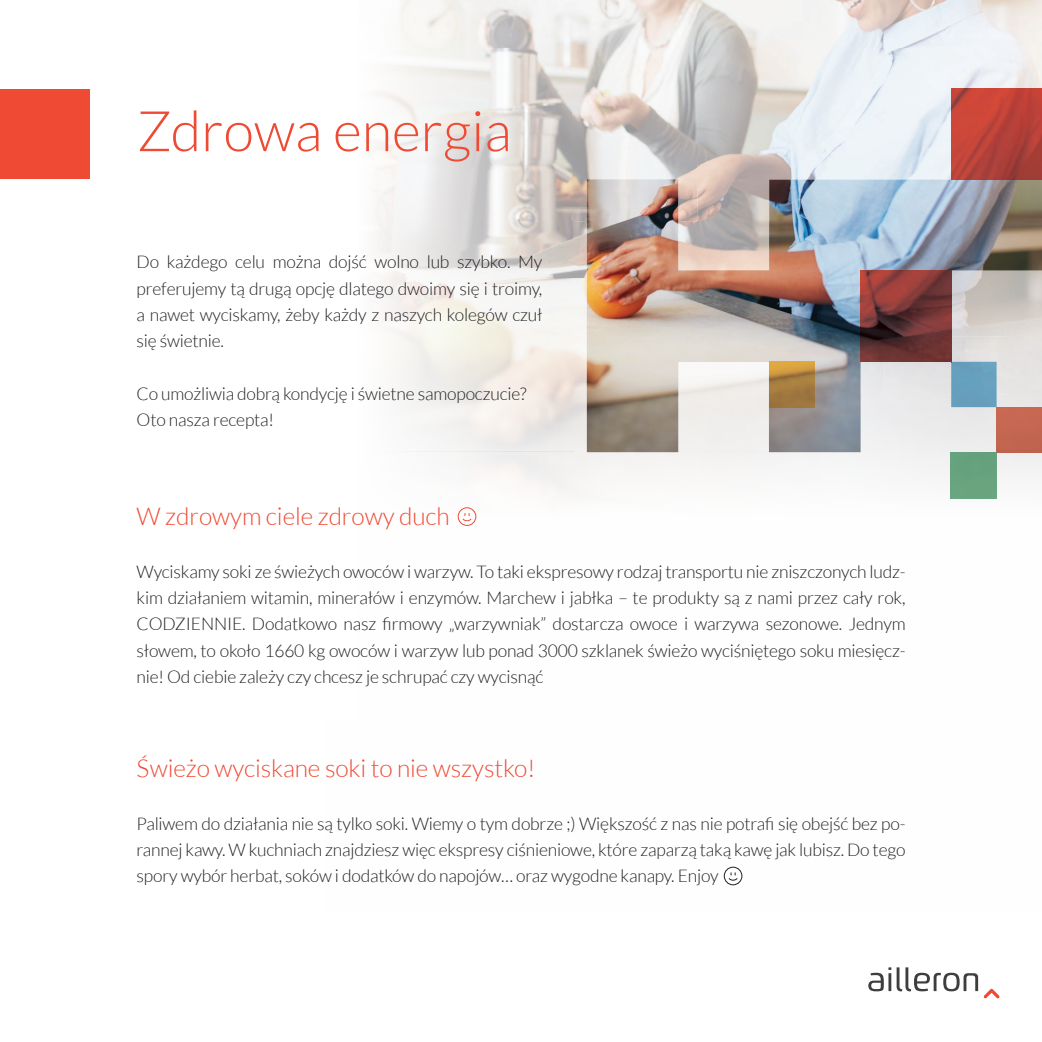
<style>
.page{position:relative;width:1042px;height:1042px;background:#fff}
.page>*{position:absolute;margin:0;border:0;box-sizing:border-box;transform-origin:0 0}
.t1{font:300 56px "Lato";color:#ef4b34}
.t2{font:300 24.5px "Lato";letter-spacing:-.005em;color:#ef4b34}
.t3{font:300 17.5px/26.2px "Lato";letter-spacing:-.01em;color:#231f20;text-align:justify}
</style>
<div class="page">
<img style="left:583px;top:0;width:459px;height:164px">
<img style="left:583px;top:164px;width:239px;height:57px">
<img style="left:822px;top:164px;width:125px;height:15px">
<img style="left:583px;top:452px;width:459px;height:434px">
<img style="left:587px;top:179px;width:455px;height:273px">
<img style="left:951px;top:88px;width:91px;height:91px">
<img style="left:860px;top:271px;width:91px;height:91px">
<img style="left:769px;top:362px;width:45px;height:45px">
<div style="left:951px;top:362px;width:45px;height:45px;background:#67a0be"></div>
<div style="left:996px;top:407px;width:46px;height:46px;background:#c46751"></div>
<div style="left:951px;top:453px;width:45px;height:45px;background:#67a37e"></div>
<svg style="left:378px;top:0;width:205px;height:494px;fill:#f3f1ee"></svg>
<div style="left:0;top:89px;width:90px;height:90px;background:#ef4b34"></div>
<svg style="left:868px;top:967px;width:131px;height:31px"></svg>
<svg style="left:723px;top:866px;width:20px;height:19px"></svg>
<svg style="left:457px;top:507px;width:20px;height:19px"></svg>
<h1 class="t1" style="left:137px;top:101px;width:376px">Zdrowa energia</h1>
<p class="t3" style="left:137px;top:249px;width:407px">Do każdego celu można dojść wolno lub szybko. My preferujemy tą drugą opcję dlatego dwoimy się i troimy, a nawet wyciskamy, żeby każdy z naszych kolegów czuł się świetnie.</p>
<p class="t3" style="left:137px;top:380px;width:391px">Co umożliwia dobrą kondycję i świetne samopoczucie?<br>Oto nasza recepta!</p>
<h2 class="t2" style="left:137px;top:503px;width:315px">W zdrowym ciele zdrowy duch</h2>
<p class="t3" style="left:137px;top:558px;width:770px">Wyciskamy soki ze świeżych owoców i warzyw. To taki ekspresowy rodzaj transportu nie zniszczonych ludz&shy;kim działaniem witamin, minerałów i enzymów. Marchew i jabłka – te produkty są z nami przez cały rok, CODZIENNIE. Dodatkowo nasz firmowy „warzywniak” dostarcza owoce i warzywa sezonowe. Jednym słowem, to około 1660 kg owoców i warzyw lub ponad 3000 szklanek świeżo wyciśniętego soku miesięcz&shy;nie! Od ciebie zależy czy chcesz je schrupać czy wycisnąć</p>
<h2 class="t2" style="left:137px;top:755px;width:400px">Świeżo wyciskane soki to nie wszystko!</h2>
<p class="t3" style="left:137px;top:810px;width:770px">Paliwem do działania nie są tylko soki. Wiemy o tym dobrze ;) Większość z nas nie potrafi się obejść bez po&shy;rannej kawy. W kuchniach znajdziesz więc ekspresy ciśnieniowe, które zaparzą taką kawę jak lubisz. Do tego spory wybór herbat, soków i dodatków do napojów… oraz wygodne kanapy. Enjoy</p>
</div>
